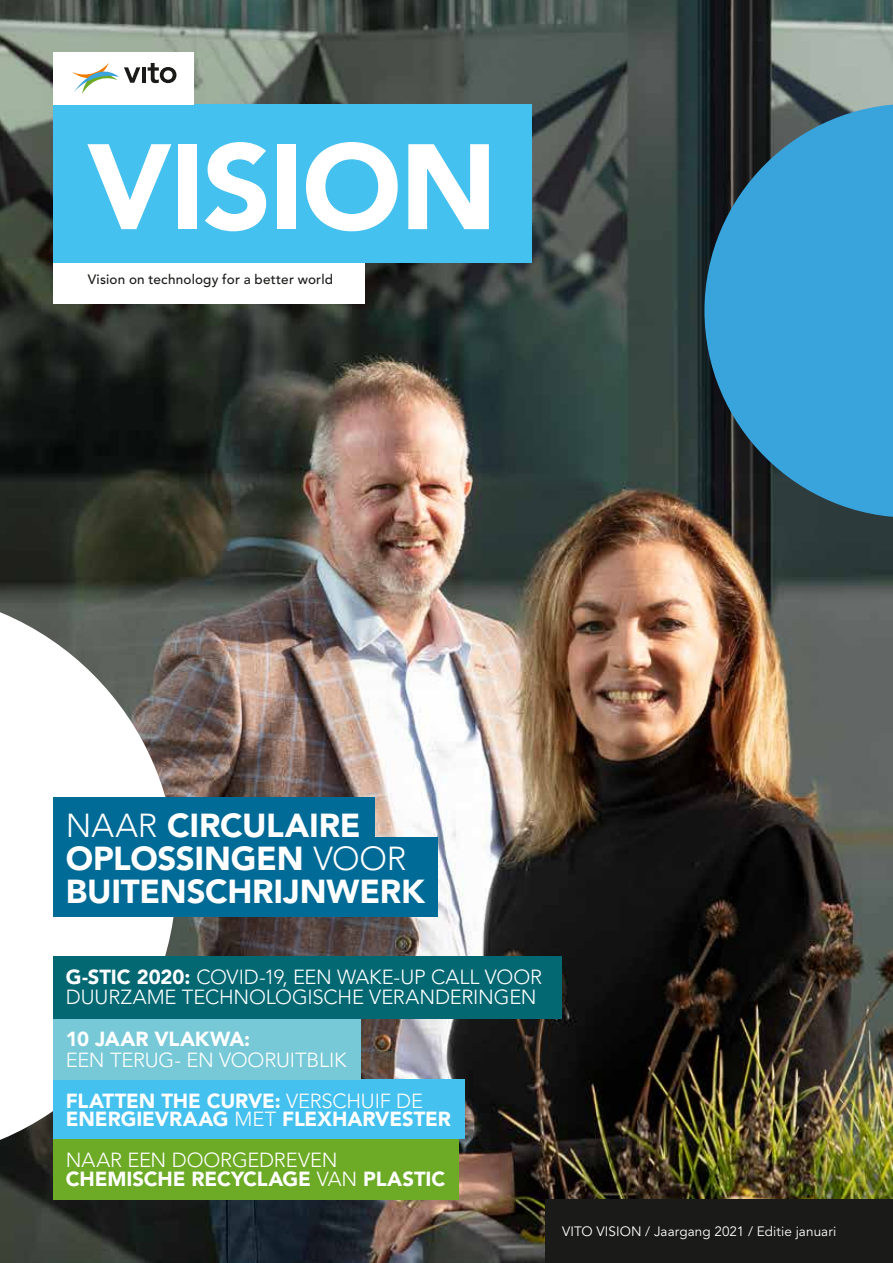
<style>
.page{position:relative;width:893px;height:1263px;background:#fff}
.page>*{position:absolute;margin:0;border:0;box-sizing:border-box;transform-origin:0 0}
.t1{font:900 120px "Avenir LT Std";letter-spacing:-.02em;color:#fff}
.t2{font:900 33px/33px "Avenir LT Std";letter-spacing:-.005em;color:#fff}
.t3{font:900 20.25px/18.8px "Avenir LT Std";letter-spacing:-.005em;color:#fff}
.t4{font:300 20.25px/20.2px "Avenir LT Std";letter-spacing:-.005em;color:#fff}
.t5{font:13.5px "Avenir LT Std";letter-spacing:.005em;color:#fff}
.t6{font:500 13.5px "Avenir LT Std";letter-spacing:.015em;color:#1a1a18}
.s1{font-weight:300}
.s2{font-weight:900}
</style>
<div class="page">
<img style="left:0;top:0;width:893px;height:1263px">
<svg style="left:0;top:591px;width:176px;height:570px"></svg>
<div style="left:545px;top:1223px;width:348px;height:40px;background:#1a1a18"></div>
<div style="left:53px;top:104px;width:479px;height:159px;background:#45c1f0"></div>
<div style="left:53px;top:52px;width:140px;height:52px;background:#fff"></div>
<div style="left:53px;top:263px;width:312px;height:41px;background:#fff"></div>
<div style="left:545px;top:1200px;width:348px;height:62px;background:#1a1a18"></div>
<div style="left:53px;top:1079px;width:411px;height:60px;background:#45c1f0"></div>
<div style="left:53px;top:1139px;width:405px;height:60px;background:#6dab26"></div>
<div style="left:53px;top:1018px;width:307px;height:62px;background:#77c9d7"></div>
<div style="left:53px;top:956px;width:509px;height:62px;background:#046873"></div>
<div style="left:53px;top:798px;width:321px;height:76px;background:#006b97"></div>
<div style="left:53px;top:837px;width:385px;height:44px;background:#006b97"></div>
<div style="left:53px;top:864px;width:385px;height:53px;background:#006b97"></div>
<svg style="left:72px;top:63px;width:68px;height:31px"></svg>
<hr style="left:142px;top:67px;width:4px;height:16px;background:#1a1a18">
<svg style="left:148px;top:63px;width:28px;height:20px"></svg>
<svg style="left:704px;top:104px;width:189px;height:414px;background:#3386b1"></svg>
<h1 class="t1" style="left:87px;top:115px;width:412px">VISION</h1>
<p class="t6" style="left:88px;top:272px;width:247px">Vision on technology for a better world</p>
<h2 class="t2" style="left:66px;top:809px;width:361px"><span class="s1">NAAR</span> CIRCULAIRE<br>OPLOSSINGEN <span class="s1">VOOR<br></span>BUITENSCHRIJNWERK</h2>
<p class="t4" style="left:66px;top:967px;width:478px"><span class="s2">G-STIC 2020:</span> COVID-19, EEN WAKE-UP CALL VOOR<br>DUURZAME TECHNOLOGISCHE VERANDERINGEN</p>
<p class="t3" style="left:66px;top:1030px;width:186px">10 JAAR VLAKWA:</p>
<p class="t4" style="left:66px;top:1049px;width:282px">EEN TERUG- EN VOORUITBLIK</p>
<p class="t3" style="left:66px;top:1091px;width:387px">FLATTEN THE CURVE: <span class="s1">VERSCHUIF DE<br></span>ENERGIEVRAAG <span class="s1">MET</span> FLEXHARVESTER</p>
<p class="t3" style="left:66px;top:1151px;width:381px"><span class="s1">NAAR EEN DOORGEDREVEN<br></span>CHEMISCHE RECYCLAGE <span class="s1">VAN</span> PLASTIC</p>
<p class="t5" style="left:562px;top:1223px;width:276px">VITO VISION / Jaargang 2021 / Editie januari</p>
</div>
